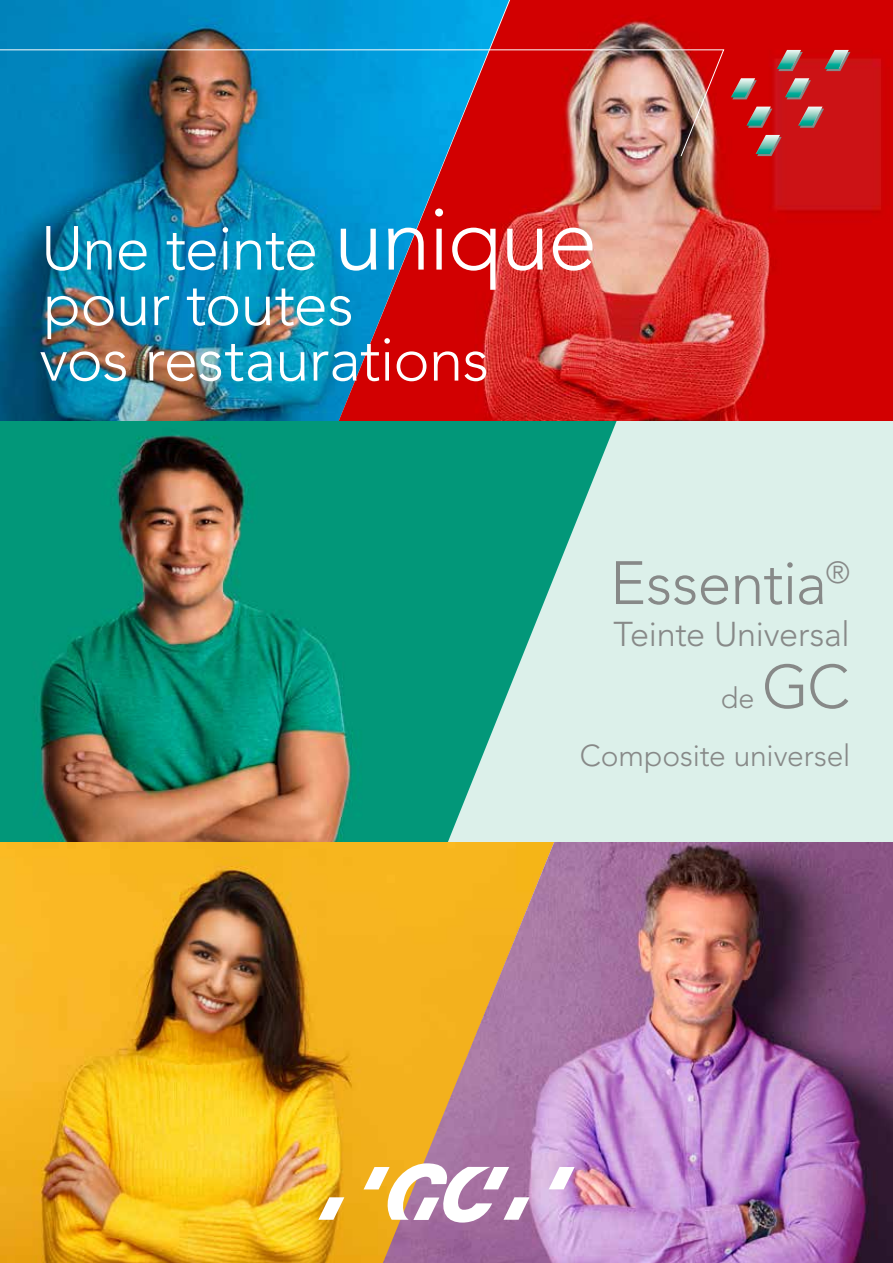
<style>
.page{position:relative;width:893px;height:1263px;background:#fff}
.page>*{position:absolute;margin:0;border:0;box-sizing:border-box;transform-origin:0 0}
.t1{font:300 61.5px/55.5px "Avenir LT Std";letter-spacing:-.015em;color:#fff}
.t2{font:300 60.45px "Avenir LT Std";letter-spacing:-.01em;color:#878988}
.t3{font:300 34.2px "Avenir LT Std";letter-spacing:-.01em;color:#878988}
.t4{font:300 30px "Avenir LT Std";letter-spacing:-.005em;color:#878988}
.t5{font:300 28.8px "Avenir LT Std";color:#878988}
.s1{font-size:88.5px}
.s2{font-size:60.45px}
</style>
<div class="page">
<img style="left:0;top:0;width:339px;height:421px">
<img style="left:339px;top:0;width:554px;height:421px">
<img style="left:0;top:842px;width:383px;height:421px">
<img style="left:383px;top:842px;width:510px;height:421px">
<div style="left:617px;top:421px;width:276px;height:421px;background:#dcf0ea"></div>
<svg style="left:778px;top:52px;width:25px;height:19px"></svg>
<svg style="left:732px;top:80px;width:25px;height:19px"></svg>
<svg style="left:748px;top:109px;width:24px;height:19px"></svg>
<svg style="left:826px;top:52px;width:24px;height:19px"></svg>
<svg style="left:786px;top:80px;width:25px;height:19px"></svg>
<svg style="left:800px;top:109px;width:24px;height:19px"></svg>
<svg style="left:757px;top:137px;width:25px;height:19px"></svg>
<img style="left:777px;top:50px;width:24px;height:19px">
<img style="left:731px;top:78px;width:24px;height:19px">
<img style="left:746px;top:107px;width:25px;height:19px">
<img style="left:825px;top:50px;width:24px;height:19px">
<img style="left:785px;top:78px;width:24px;height:19px">
<img style="left:798px;top:107px;width:24px;height:19px">
<img style="left:756px;top:135px;width:24px;height:19px">
<svg style="left:549px;top:1167px;width:26px;height:22px"></svg>
<svg style="left:364px;top:1163px;width:165px;height:59px"></svg>
<svg style="left:318px;top:1197px;width:26px;height:23px"></svg>
<img style="left:0;top:49px;width:725px;height:108px">
<img style="left:0;top:421px;width:617px;height:421px">
<p class="t1" style="left:39px;top:221px;width:559px">Une teinte <span class="s1">unique </span>pour toutes<br>vos restaurations</p>
<p class="t2" style="left:610px;top:548px;width:241px">Essentia<sup>®</sup></p>
<p class="t3" style="left:614px;top:614px;width:238px">Teinte Universal</p>
<p class="t5" style="left:721px;top:681px;width:131px">de <span class="s2">GC</span></p>
<p class="t4" style="left:580px;top:738px;width:272px">Composite universel</p>
</div>
